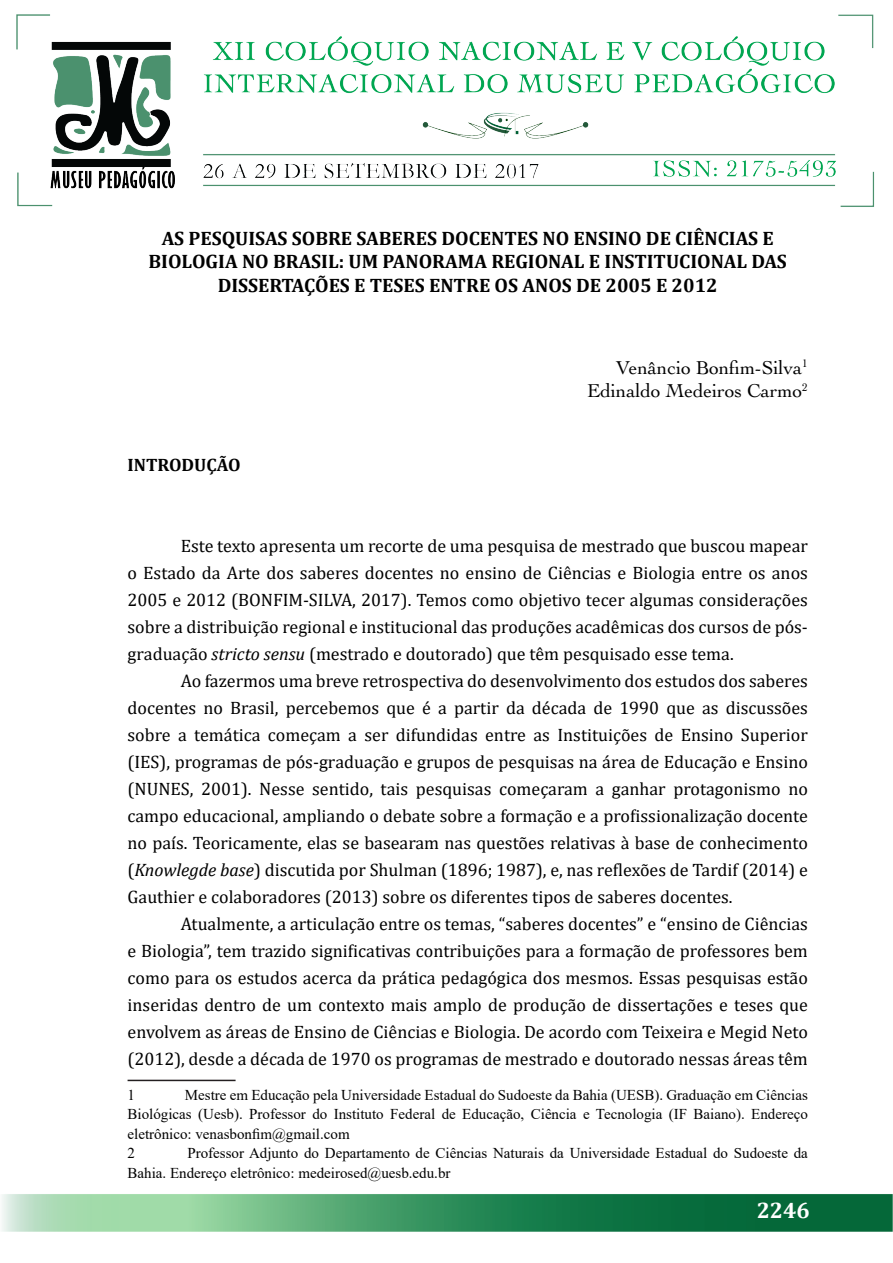
<style>
.page{position:relative;width:893px;height:1263px;background:#fff}
.page>*{position:absolute;margin:0;border:0;box-sizing:border-box;transform-origin:0 0}
.t1{font:700 22.5px "Cambria";color:#fff}
.t2{font:700 19.5px/23.4px "Cambria";color:#000;text-align:center}
.t3{font:19.5px/23.4px "Cochin LT";color:#000;text-align:right}
.t4{font:18px/27px "Cambria";color:#000;text-align:justify}
.t5{font:700 18px "Cambria";color:#000}
.t6{font:15px/19.5px "Times New Roman";color:#000}
.s1{font-style:italic}
</style>
<div class="page">
<img style="left:2px;top:14px;width:890px;height:1218px">
<hr style="left:128px;top:1080px;width:108px;height:1px;background:#231f20">
<p class="t2" style="left:149px;top:226px;width:640px">AS PESQUISAS SOBRE SABERES DOCENTES NO ENSINO DE CIÊNCIAS E<br>BIOLOGIA NO BRASIL: UM PANORAMA REGIONAL E INSTITUCIONAL DAS<br>DISSERTAÇÕES E TESES ENTRE OS ANOS DE 2005 E 2012</p>
<p class="t5" style="left:128px;top:452px;width:115px">INTRODUÇÃO</p>
<p class="t3" style="left:587px;top:356px;width:222px">Venâncio Bonfim-Silva<sup>1<br></sup>Edinaldo Medeiros Carmo<sup>2</sup></p>
<p class="t4" style="left:128px;top:532px;width:682px;text-indent:53px">Este texto apresenta um recorte de uma pesquisa de mestrado que buscou mapear o Estado da Arte dos saberes docentes no ensino de Ciências e Biologia entre os anos 2005 e 2012 (BONFIM-SILVA, 2017). Temos como objetivo tecer algumas considerações sobre a distribuição regional e institucional das produções acadêmicas dos cursos de pós&shy;graduação <span class="s1">stricto sensu</span> (mestrado e doutorado) que têm pesquisado esse tema.</p>
<p class="t4" style="left:128px;top:667px;width:682px;text-indent:53px">Ao fazermos uma breve retrospectiva do desenvolvimento dos estudos dos saberes docentes no Brasil, percebemos que é a partir da década de 1990 que as discussões sobre a temática começam a ser difundidas entre as Instituições de Ensino Superior (IES), programas de pós-graduação e grupos de pesquisas na área de Educação e Ensino (NUNES, 2001). Nesse sentido, tais pesquisas começaram a ganhar protagonismo no campo educacional, ampliando o debate sobre a formação e a profissionalização docente no país. Teoricamente, elas se basearam nas questões relativas à base de conhecimento (<span class="s1">Knowlegde base</span>) discutida por Shulman (1896; 1987), e, nas reflexões de Tardif (2014) e Gauthier e colaboradores (2013) sobre os diferentes tipos de saberes docentes.</p>
<p class="t4" style="left:128px;top:910px;width:682px;text-indent:53px">Atualmente, a articulação entre os temas, “saberes docentes” e “ensino de Ciências e Biologia”, tem trazido significativas contribuições para a formação de professores bem como para os estudos acerca da prática pedagógica dos mesmos. Essas pesquisas estão inseridas dentro de um contexto mais amplo de produção de dissertações e teses que envolvem as áreas de Ensino de Ciências e Biologia. De acordo com Teixeira e Megid Neto (2012), desde a década de 1970 os programas de mestrado e doutorado nessas áreas têm</p>
<p class="t6" style="left:128px;top:1085px;width:9px">1</p>
<p class="t6" style="left:128px;top:1085px;width:682px;text-indent:57px">Mestre em Educação pela Universidade Estadual do Sudoeste da Bahia (UESB). Graduação em Ciências Biológicas (Uesb). Professor do Instituto Federal de Educação, Ciência e Tecnologia (IF Baiano). Endereço eletrônico: venasbonfim@gmail.com<br>2</p>
<p class="t6" style="left:128px;top:1143px;width:682px;text-indent:60px">Professor Adjunto do Departamento de Ciências Naturais da Universidade Estadual do Sudoeste da<br>Bahia. Endereço eletrônico: medeirosed@uesb.edu.br</p>
<p class="t1" style="left:757px;top:1195px;width:55px">2246</p>
</div>
